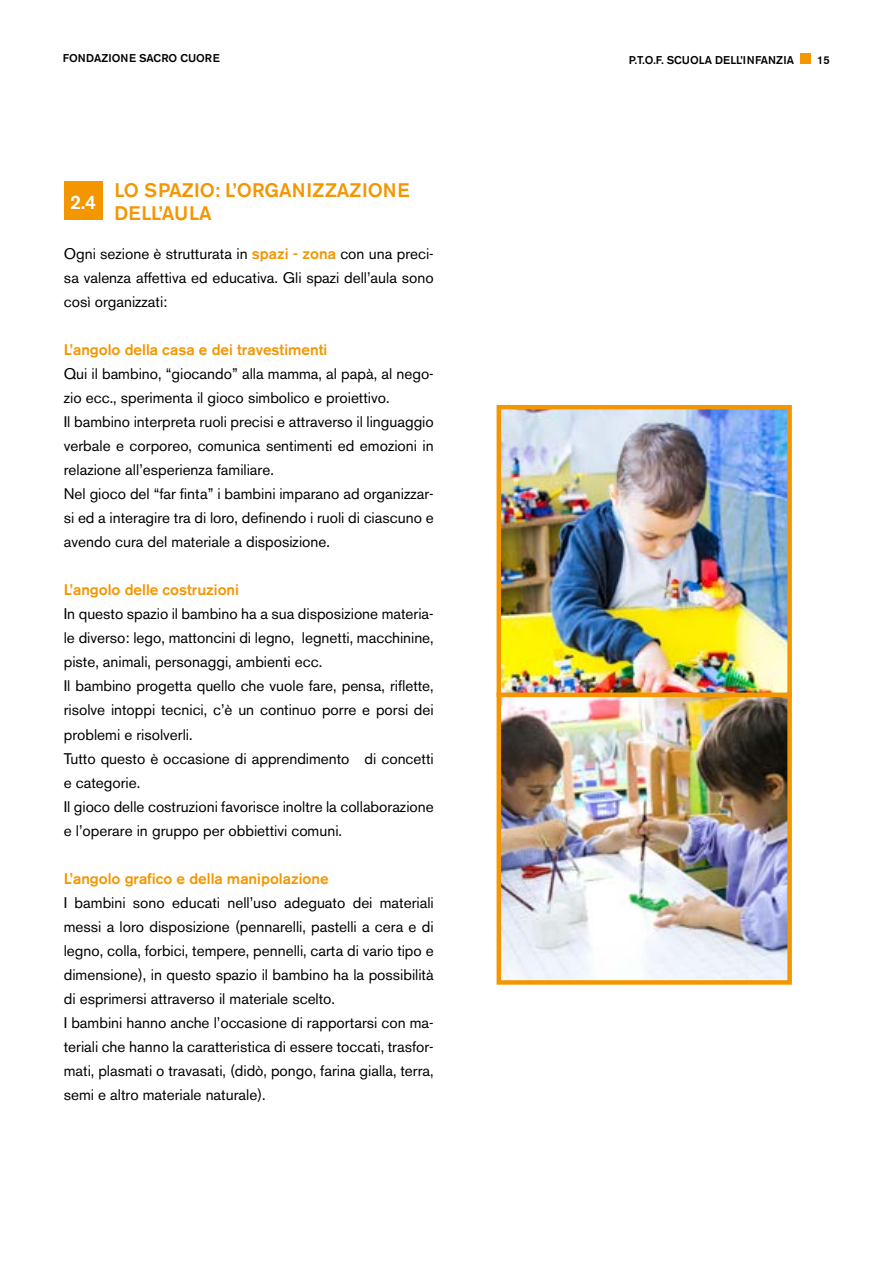
<style>
.page{position:relative;width:893px;height:1263px;background:#fff}
.page>*{position:absolute;margin:0;border:0;box-sizing:border-box;transform-origin:0 0}
.t1{font:500 19.5px/23.4px "Akzidenz Grotesk BE";color:#f49600}
.t2{font:500 19.5px "Akzidenz Grotesk BE";color:#fff}
.t3{font:15.3px/24px "Akzidenz Grotesk BE";color:#000}
.t4{font:500 15.3px "Akzidenz Grotesk BE";color:#f49600}
.t5{font:500 11.25px "Akzidenz Grotesk BE";color:#000}
.s1{font-weight:500;color:#f49600}
</style>
<div class="page">
<div style="left:800px;top:53px;width:11px;height:11px;background:#f49600"></div>
<img style="left:502px;top:698px;width:285px;height:282px">
<div style="left:497px;top:693px;width:295px;height:292px;border:4px solid #f49600"></div>
<img style="left:502px;top:410px;width:285px;height:282px">
<div style="left:497px;top:405px;width:295px;height:292px;border:4px solid #f49600"></div>
<div style="left:64px;top:181px;width:38px;height:39px;background:#f49600"></div>
<p class="t5" style="left:63px;top:51px;width:158px">FONDAZIONE SACRO CUORE</p>
<p class="t5" style="left:629px;top:53px;width:167px">P.T.O.F. SCUOLA DELL’INFANZIA</p>
<p class="t5" style="left:817px;top:53px;width:14px">15</p>
<p class="t2" style="left:70px;top:190px;width:27px">2.4</p>
<p class="t1" style="left:115px;top:178px;width:297px">LO SPAZIO: L’ORGANIZZAZIONE<br>DELL’AULA</p>
<p class="t3" style="left:64px;top:241px;width:371px;text-align:justify">Ogni sezione è strutturata in <span class="s1">spazi - zona</span> con una preci&shy;sa valenza affettiva ed educativa. Gli spazi dell’aula sono così organizzati:</p>
<p class="t4" style="left:64px;top:340px;width:265px">L’angolo della casa e dei travestimenti</p>
<p class="t3" style="left:64px;top:362px;width:371px">Qui il bambino, “giocando” alla mamma, al papà, al nego&shy;zio ecc., sperimenta il gioco simbolico e proiettivo.<br>Il bambino interpreta ruoli precisi e attraverso il linguaggio verbale e corporeo, comunica sentimenti ed emozioni in relazione all’esperienza familiare.<br>Nel gioco del “far finta” i bambini imparano ad organizzar&shy;si ed a interagire tra di loro, definendo i ruoli di ciascuno e avendo cura del materiale a disposizione.</p>
<p class="t4" style="left:64px;top:580px;width:177px">L’angolo delle costruzioni</p>
<p class="t3" style="left:64px;top:602px;width:371px">In questo spazio il bambino ha a sua disposizione materia&shy;le diverso: lego, mattoncini di legno, legnetti, macchinine, piste, animali, personaggi, ambienti ecc.<br>Il bambino progetta quello che vuole fare, pensa, riflette, risolve intoppi tecnici, c’è un continuo porre e porsi dei problemi e risolverli.<br>Tutto questo è occasione di apprendimento di concetti e categorie.<br>Il gioco delle costruzioni favorisce inoltre la collaborazione e l’operare in gruppo per obbiettivi comuni.</p>
<p class="t4" style="left:64px;top:869px;width:266px">L’angolo grafico e della manipolazione</p>
<p class="t3" style="left:64px;top:890px;width:371px">I bambini sono educati nell’uso adeguato dei materiali messi a loro disposizione (pennarelli, pastelli a cera e di legno, colla, forbici, tempere, pennelli, carta di vario tipo e dimensione), in questo spazio il bambino ha la possibilità di esprimersi attraverso il materiale scelto.<br>I bambini hanno anche l’occasione di rapportarsi con ma&shy;teriali che hanno la caratteristica di essere toccati, trasfor&shy;mati, plasmati o travasati, (didò, pongo, farina gialla, terra, semi e altro materiale naturale).</p>
</div>
